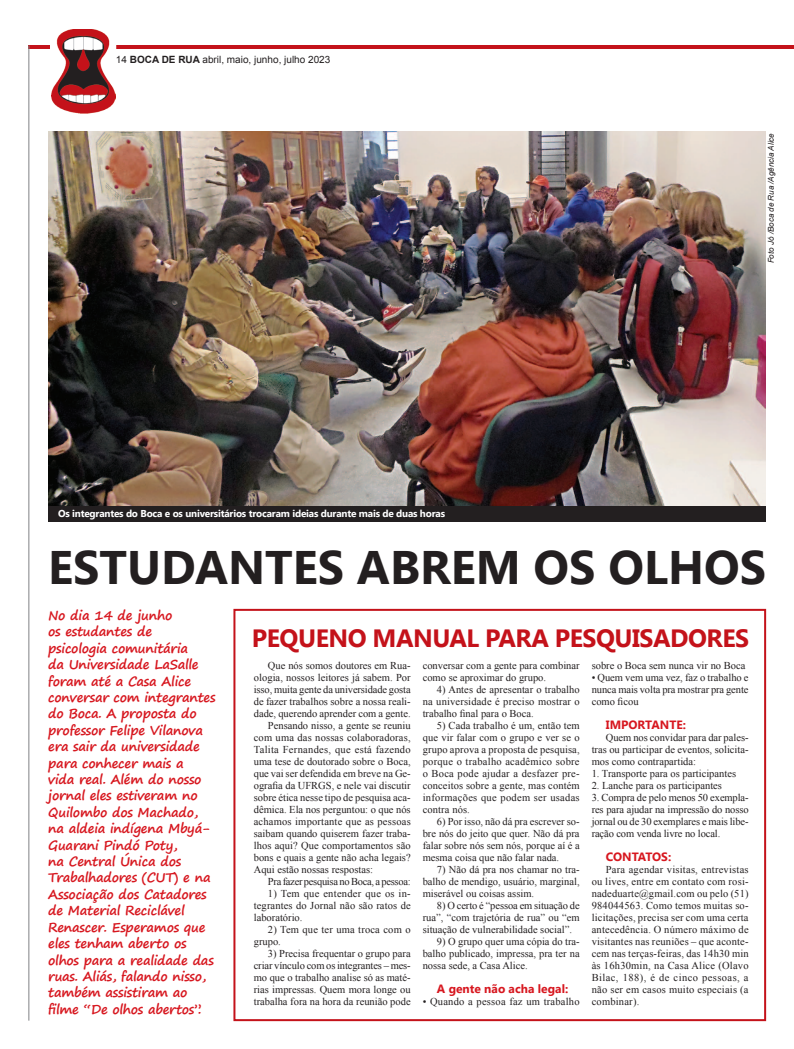
<style>
.page{position:relative;width:794px;height:1049px;background:#fff}
.page>*{position:absolute;margin:0;border:0;box-sizing:border-box;transform-origin:0 0}
.t1{font:700 47px "Segoe UI";color:#231f20}
.t2{font:700 25px "Segoe UI";letter-spacing:-.02em;color:#c4121a}
.t3{font:700 13px/16.4px "Segoe Print";letter-spacing:-.02em;color:#d7171f}
.t4{font:700 12px "Segoe UI";color:#d7171f}
.t5{font:10.5px/12px "Times New Roman";color:#231f20;text-align:justify}
.t6{font:10.5px "Times New Roman";letter-spacing:.02em;color:#231f20}
.t7{font:10.5px "Times New Roman";letter-spacing:-.03em;color:#231f20}
.t8{font:10.5px "Times New Roman";letter-spacing:.025em;color:#231f20}
.t9{font:700 10px "Segoe UI";letter-spacing:-.02em;color:#fff}
.t10{font:10px "Arial";color:#231f20}
.t11{font:italic 8px "Arial";color:#231f20}
.s1{font-weight:700}
</style>
<div class="page">
<hr style="left:28px;top:45px;width:766px;height:3px;background:#c4121a">
<hr style="left:28px;top:45px;width:1px;height:975px;background:#808285">
<svg style="left:50px;top:45px;width:42px;height:69px"></svg>
<img style="left:52px;top:29px;width:64px;height:84px">
<div style="left:233px;top:609px;width:533px;height:412px;border:2px solid #c4121a"></div>
<img style="left:48px;top:132px;width:717px;height:374px">
<div style="left:48px;top:506px;width:717px;height:16px;background:#231f20"></div>
<p class="t10" style="left:116px;top:53px;width:216px">14 <span class="s1">BOCA DE RUA</span> abril, maio, junho, julho 2023</p>
<p class="t9" style="left:58px;top:507px;width:388px">Os integrantes do Boca e os universitários trocaram ideias durante mais de duas horas</p>
<p class="t11" style="left:766px;top:263px;width:132px;rotate:-90deg">Foto Jó /Boca de Rua /Agência Alice</p>
<h1 class="t1" style="left:48px;top:533px;width:719px">ESTUDANTES ABREM OS OLHOS</h1>
<p class="t3" style="left:48px;top:607px;width:169px">No dia 14 de junho<br>os estudantes de<br>psicologia comunitária<br>da Universidade LaSalle foram até a Casa Alice conversar com integrantes do Boca. A proposta do professor Felipe Vilanova era sair da universidade para conhecer mais a<br>vida real. Além do nosso jornal eles estiveram no<br>Quilombo dos Machado, na aldeia indígena Mbyá-<br>Guarani Pindó Poty,<br>na Central Única dos<br>Trabalhadores (CUT) e na<br>Associação dos Catadores de Material Reciclável<br>Renascer. Esperamos que eles tenham aberto os olhos para a realidade das ruas. Aliás, falando nisso, também assistiram ao filme “De olhos abertos”.</p>
<h2 class="t2" style="left:252px;top:620px;width:499px">PEQUENO MANUAL PARA PESQUISADORES</h2>
<p class="t5" style="left:268px;top:659px;width:144px">Que nós somos doutores em Rua-</p>
<p class="t5" style="left:254px;top:671px;width:158px">ologia, nossos leitores já sabem. Por</p>
<p class="t5" style="left:254px;top:683px;width:158px">isso, muita gente da universidade gosta</p>
<p class="t5" style="left:254px;top:695px;width:158px">de fazer trabalhos sobre a nossa reali-</p>
<p class="t5" style="left:254px;top:707px;width:158px">dade, querendo aprender com a gente.</p>
<p class="t5" style="left:268px;top:719px;width:144px">Pensando nisso, a gente se reuniu</p>
<p class="t5" style="left:254px;top:731px;width:158px">com uma das nossas colaboradoras,</p>
<p class="t8" style="left:254px;top:742px;width:158px">Talita Fernandes, que está fazendo</p>
<p class="t5" style="left:254px;top:755px;width:158px">uma tese de doutorado sobre o Boca,</p>
<p class="t5" style="left:254px;top:767px;width:158px">que vai ser defendida em breve na Ge-</p>
<p class="t5" style="left:254px;top:779px;width:158px">ografia da UFRGS, e nele vai discutir</p>
<p class="t5" style="left:254px;top:791px;width:158px">sobre ética nesse tipo de pesquisa aca-</p>
<p class="t5" style="left:254px;top:803px;width:158px">dêmica. Ela nos perguntou: o que nós</p>
<p class="t6" style="left:254px;top:814px;width:158px">achamos importante que as pessoas</p>
<p class="t5" style="left:254px;top:827px;width:158px">saibam quando quiserem fazer traba-</p>
<p class="t5" style="left:254px;top:839px;width:158px">lhos aqui? Que comportamentos são</p>
<p class="t5" style="left:254px;top:851px;width:158px">bons e quais a gente não acha legais?</p>
<p class="t5" style="left:254px;top:863px;width:121px">Aqui estão nossas respostas:</p>
<p class="t7" style="left:268px;top:874px;width:144px">Pra fazer pesquisa no Boca, a pessoa:</p>
<p class="t5" style="left:254px;top:887px;width:158px;text-indent:14px">1) Tem que entender que os in&shy;tegrantes do Jornal não são ratos de laboratório.</p>
<p class="t5" style="left:254px;top:923px;width:158px;text-indent:14px">2) Tem que ter uma troca com o grupo.</p>
<p class="t5" style="left:254px;top:947px;width:158px;text-indent:14px">3) Precisa frequentar o grupo para criar vínculo com os integrantes – mes&shy;mo que o trabalho analise só as maté&shy;rias impressas. Quem mora longe ou trabalha fora na hora da reunião pode</p>
<p class="t5" style="left:423px;top:659px;width:158px">conversar com a gente para combinar como se aproximar do grupo.</p>
<p class="t5" style="left:423px;top:683px;width:158px;text-indent:14px">4) Antes de apresentar o trabalho na universidade é preciso mostrar o trabalho final para o Boca.</p>
<p class="t5" style="left:423px;top:719px;width:158px;text-indent:14px">5) Cada trabalho é um, então tem que vir falar com o grupo e ver se o grupo aprova a proposta de pesquisa, porque o trabalho acadêmico sobre o Boca pode ajudar a desfazer pre&shy;conceitos sobre a gente, mas contém informações que podem ser usadas contra nós.</p>
<p class="t5" style="left:423px;top:815px;width:158px;text-indent:14px">6) Por isso, não dá pra escrever so&shy;bre nós do jeito que quer. Não dá pra falar sobre nós sem nós, porque aí é a mesma coisa que não falar nada.</p>
<p class="t5" style="left:423px;top:863px;width:158px;text-indent:14px">7) Não dá pra nos chamar no tra&shy;balho de mendigo, usuário, marginal, miserável ou coisas assim.</p>
<p class="t5" style="left:423px;top:899px;width:158px;text-indent:14px">8) O certo é “pessoa em situação de rua”, “com trajetória de rua” ou “em situação de vulnerabilidade social”.</p>
<p class="t5" style="left:423px;top:935px;width:158px;text-indent:14px">9) O grupo quer uma cópia do tra&shy;balho publicado, impressa, pra ter na nossa sede, a Casa Alice.</p>
<p class="t4" style="left:437px;top:980px;width:133px">A gente não acha legal:</p>
<p class="t6" style="left:423px;top:994px;width:158px">• Quando a pessoa faz um trabalho</p>
<p class="t5" style="left:591px;top:659px;width:155px">sobre o Boca sem nunca vir no Boca</p>
<p class="t5" style="left:591px;top:671px;width:158px">• Quem vem uma vez, faz o trabalho e nunca mais volta pra mostrar pra gente como ficou</p>
<p class="t4" style="left:606px;top:716px;width:82px">IMPORTANTE:</p>
<p class="t5" style="left:591px;top:731px;width:158px;text-indent:14px">Quem nos convidar para dar pales&shy;tras ou participar de eventos, solicita&shy;mos como contrapartida:</p>
<p class="t5" style="left:591px;top:767px;width:146px">1. Transporte para os participantes</p>
<p class="t5" style="left:591px;top:779px;width:132px">2. Lanche para os participantes</p>
<p class="t5" style="left:591px;top:791px;width:158px">3. Compra de pelo menos 50 exempla&shy;res para ajudar na impressão do nosso jornal ou de 30 exemplares e mais libe&shy;ração com venda livre no local.</p>
<p class="t4" style="left:606px;top:848px;width:67px">CONTATOS:</p>
<p class="t5" style="left:591px;top:863px;width:158px;text-indent:14px">Para agendar visitas, entrevistas ou lives, entre em contato com rosi&shy;nadeduarte@gmail.com ou pelo (51)<br>984044563. Como temos muitas so&shy;licitações, precisa ser com uma certa antecedência. O número máximo de visitantes nas reuniões – que aconte&shy;cem nas terças-feiras, das 14h30 min às 16h30min, na Casa Alice (Olavo Bilac, 188), é de cinco pessoas, a não ser em casos muito especiais (a combinar).</p>
</div>
